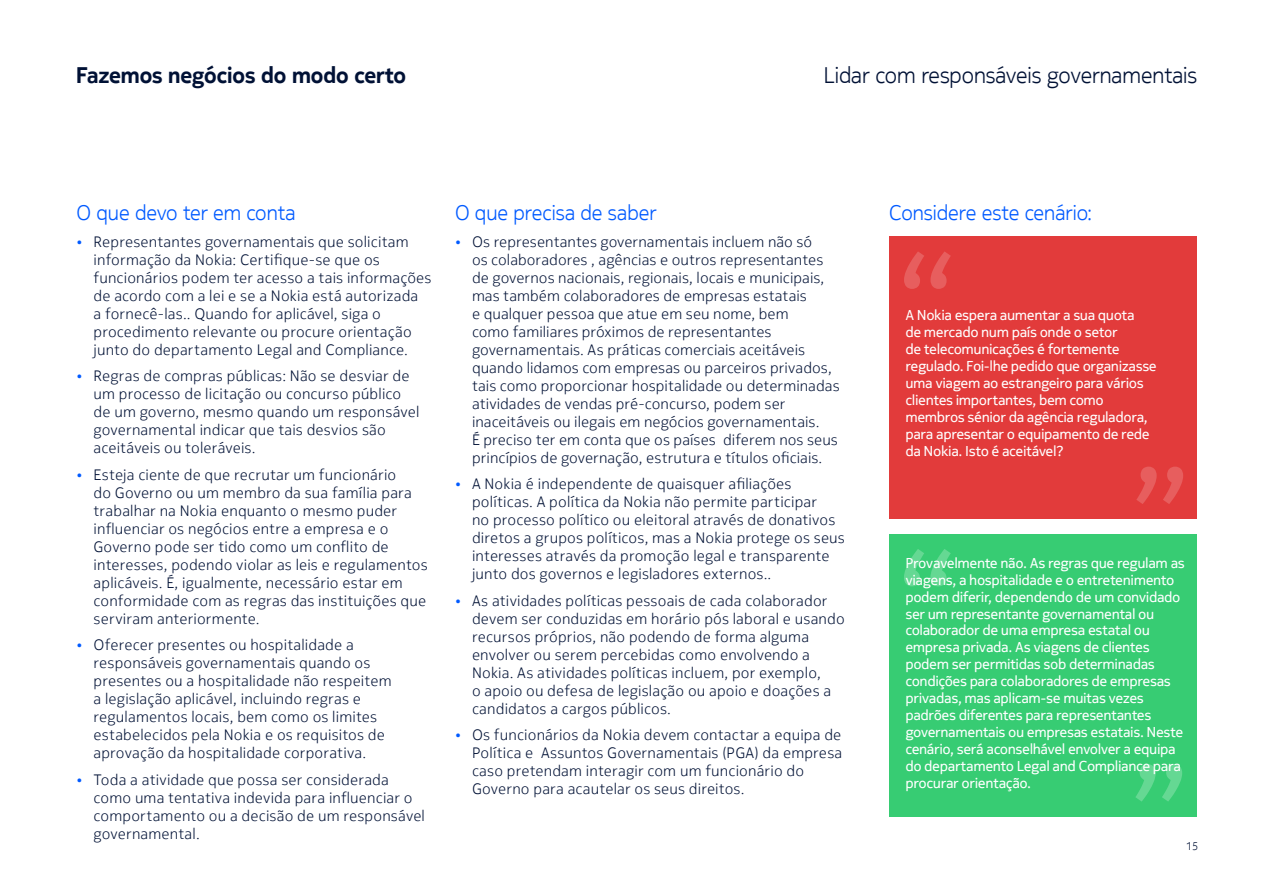
<style>
.page{position:relative;width:1263px;height:893px;background:#fff}
.page>*{position:absolute;margin:0;border:0;box-sizing:border-box;transform-origin:0 0}
.t1{font:300 22.5px "Nokia Pure Headline";color:#001135}
.t2{font:700 22.5px "Nokia Pure Headline";color:#001135}
.t3{font:300 21px "Nokia Pure Headline";color:#005aff}
.t4{font:300 15px/18px "Nokia Pure Text";letter-spacing:.01em;color:#001135}
.t5{font:14.25px/17px "Nokia Pure Headline";letter-spacing:.015em;color:#fff}
.t6{font:300 11.25px "Nokia Pure Text";color:#001135}
.s1{font-size:13.5px;color:#005aff}
</style>
<div class="page">
<div style="left:889px;top:534px;width:308px;height:282px;background:#37cc73"></div>
<div style="left:889px;top:237px;width:308px;height:282px;background:#e23b3b"></div>
<svg style="left:1136px;top:467px;width:47px;height:37px"></svg>
<svg style="left:1135px;top:764px;width:47px;height:37px"></svg>
<svg style="left:904px;top:251px;width:47px;height:38px"></svg>
<svg style="left:904px;top:549px;width:47px;height:37px"></svg>
<hr style="left:0;top:0;width:1px;height:893px;background:#001135">
<h1 class="t2" style="left:76px;top:61px;width:331px">Fazemos negócios do modo certo</h1>
<h1 class="t1" style="left:824px;top:61px;width:375px">Lidar com responsáveis governamentais</h1>
<h2 class="t3" style="left:77px;top:200px;width:220px">O que devo ter em conta</h2>
<p class="t4" style="left:94px;top:232px;width:340px;text-indent:-17px"><span class="s1">•</span> Representantes governamentais que solicitam informação da Nokia: Certifique-se que os funcionários podem ter acesso a tais informações de acordo com a lei e se a Nokia está autorizada<br>a fornecê-las.. Quando for aplicável, siga o procedimento relevante ou procure orientação junto do departamento Legal and Compliance.</p>
<p class="t4" style="left:94px;top:367px;width:327px;text-indent:-17px"><span class="s1">•</span> Regras de compras públicas: Não se desviar de um processo de licitação ou concurso público de um governo, mesmo quando um responsável governamental indicar que tais desvios são aceitáveis ou toleráveis.</p>
<p class="t4" style="left:94px;top:465px;width:336px;text-indent:-17px"><span class="s1">•</span> Esteja ciente de que recrutar um funcionário<br>do Governo ou um membro da sua família para trabalhar na Nokia enquanto o mesmo puder influenciar os negócios entre a empresa e o Governo pode ser tido como um conflito de interesses, podendo violar as leis e regulamentos aplicáveis. É, igualmente, necessário estar em conformidade com as regras das instituições que serviram anteriormente.</p>
<p class="t4" style="left:94px;top:636px;width:300px;text-indent:-17px"><span class="s1">•</span> Oferecer presentes ou hospitalidade a responsáveis governamentais quando os presentes ou a hospitalidade não respeitem a legislação aplicável, incluindo regras e regulamentos locais, bem como os limites estabelecidos pela Nokia e os requisitos de aprovação da hospitalidade corporativa.</p>
<p class="t4" style="left:94px;top:770px;width:333px;text-indent:-17px"><span class="s1">•</span> Toda a atividade que possa ser considerada como uma tentativa indevida para influenciar o comportamento ou a decisão de um responsável governamental.</p>
<h2 class="t3" style="left:455px;top:200px;width:203px">O que precisa de saber</h2>
<p class="t4" style="left:472px;top:232px;width:369px;text-indent:-17px"><span class="s1">•</span> Os representantes governamentais incluem não só<br>os colaboradores , agências e outros representantes de governos nacionais, regionais, locais e municipais, mas também colaboradores de empresas estatais<br>e qualquer pessoa que atue em seu nome, bem<br>como familiares próximos de representantes governamentais. As práticas comerciais aceitáveis quando lidamos com empresas ou parceiros privados, tais como proporcionar hospitalidade ou determinadas atividades de vendas pré-concurso, podem ser inaceitáveis ou ilegais em negócios governamentais.<br>É preciso ter em conta que os países diferem nos seus princípios de governação, estrutura e títulos oficiais.</p>
<p class="t4" style="left:472px;top:475px;width:374px;text-indent:-17px"><span class="s1">•</span> A Nokia é independente de quaisquer afiliações políticas. A política da Nokia não permite participar<br>no processo político ou eleitoral através de donativos diretos a grupos políticos, mas a Nokia protege os seus interesses através da promoção legal e transparente junto dos governos e legisladores externos..</p>
<p class="t4" style="left:472px;top:591px;width:374px;text-indent:-17px"><span class="s1">•</span> As atividades políticas pessoais de cada colaborador devem ser conduzidas em horário pós laboral e usando recursos próprios, não podendo de forma alguma envolver ou serem percebidas como envolvendo a Nokia. As atividades políticas incluem, por exemplo,<br>o apoio ou defesa de legislação ou apoio e doações a candidatos a cargos públicos.</p>
<p class="t4" style="left:472px;top:726px;width:372px;text-indent:-17px"><span class="s1">•</span> Os funcionários da Nokia devem contactar a equipa de Política e Assuntos Governamentais (PGA) da empresa caso pretendam interagir com um funcionário do Governo para acautelar os seus direitos.</p>
<h2 class="t3" style="left:889px;top:200px;width:205px">Considere este cenário:</h2>
<p class="t5" style="left:906px;top:306px;width:252px">A Nokia espera aumentar a sua quota<br>de mercado num país onde o setor<br>de telecomunicações é fortemente regulado. Foi-lhe pedido que organizasse uma viagem ao estrangeiro para vários clientes importantes, bem como membros sénior da agência reguladora, para apresentar o equipamento de rede da Nokia. Isto é aceitável?</p>
<p class="t5" style="left:906px;top:554px;width:280px">Provavelmente não. As regras que regulam as viagens, a hospitalidade e o entretenimento podem diferir, dependendo de um convidado ser um representante governamental ou colaborador de uma empresa estatal ou empresa privada. As viagens de clientes podem ser permitidas sob determinadas condições para colaboradores de empresas privadas, mas aplicam-se muitas vezes padrões diferentes para representantes governamentais ou empresas estatais. Neste cenário, será aconselhável envolver a equipa do departamento Legal and Compliance para procurar orientação.</p>
<p class="t6" style="left:1186px;top:839px;width:14px">15</p>
</div>
